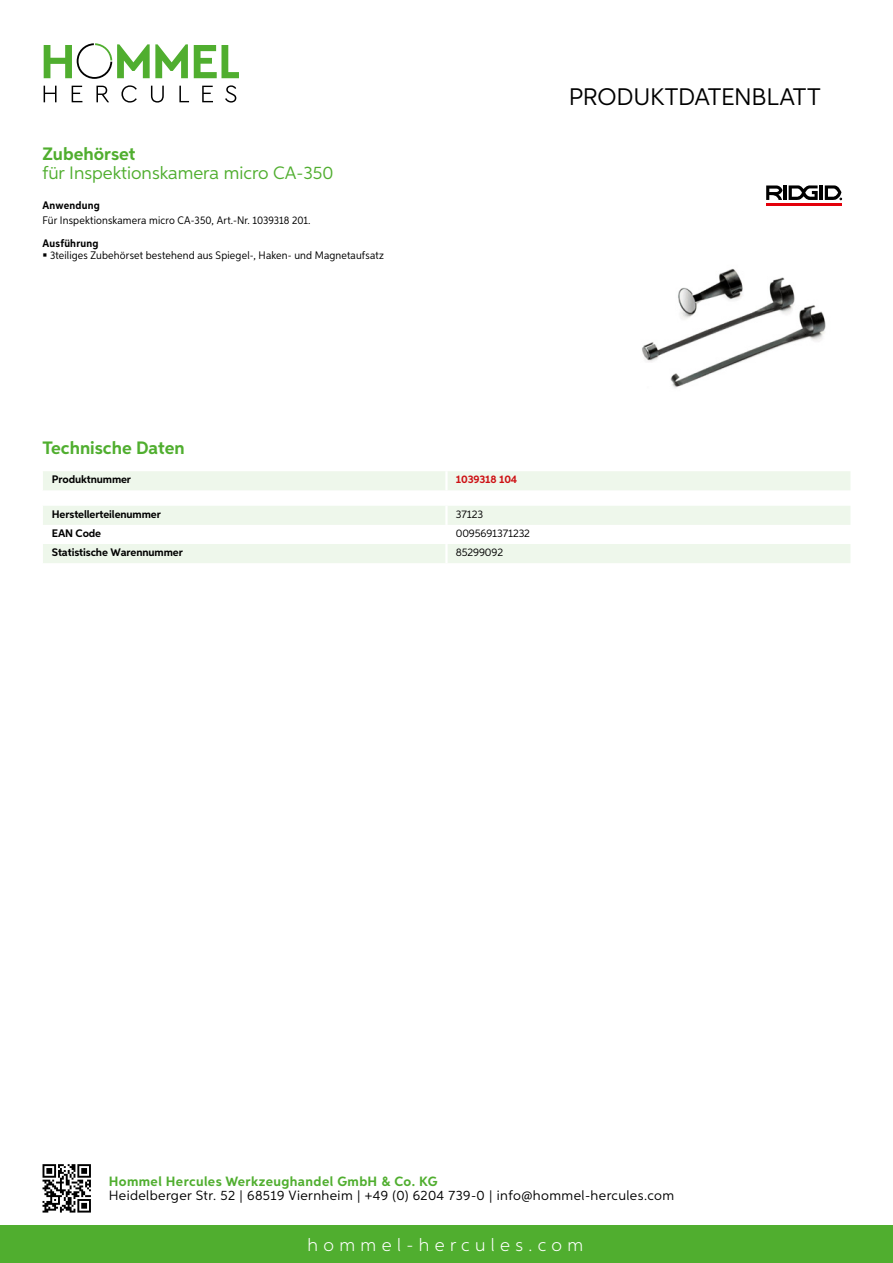
<style>
.page{position:relative;width:893px;height:1263px;background:#fff}
.page>*{position:absolute;margin:0;border:0;box-sizing:border-box;transform-origin:0 0}
.t1{font:24px "Aspira";letter-spacing:-.01em;color:#000}
.t2{font:18px "Aspira";color:#50ae2f}
.t3{font:700 18px "Aspira";color:#50ae2f}
.t4{font:300 18px "Aspira";letter-spacing:.3em;color:#fff}
.t5{font:13.5px "Aspira";letter-spacing:.03em;color:#000}
.t6{font:700 13.5px "Aspira";letter-spacing:.03em;color:#50ae2f}
.t7{font:10.95px "Aspira Nar";letter-spacing:.015em;color:#000}
.t8{font:700 10.95px "Aspira";letter-spacing:-.01em;color:#000}
.t9{font:10.95px "Aspira";letter-spacing:-.01em;color:#000}
.t10{font:700 10.95px "Aspira Nar";letter-spacing:.02em;color:#000}
.t11{font:700 10.95px "Aspira";letter-spacing:-.01em;color:#cd1013}
</style>
<div class="page">
<div style="left:0;top:1226px;width:893px;height:37px;background:#50ae2f"></div>
<svg style="left:43px;top:1164px;width:48px;height:48px"></svg>
<svg style="left:194px;top:45px;width:45px;height:33px"></svg>
<svg style="left:44px;top:43px;width:144px;height:36px"></svg>
<svg style="left:44px;top:86px;width:13px;height:16px"></svg>
<svg style="left:72px;top:86px;width:10px;height:16px"></svg>
<svg style="left:96px;top:86px;width:13px;height:16px"></svg>
<svg style="left:121px;top:85px;width:16px;height:18px"></svg>
<svg style="left:151px;top:86px;width:13px;height:17px"></svg>
<svg style="left:179px;top:86px;width:10px;height:16px"></svg>
<svg style="left:202px;top:86px;width:11px;height:16px"></svg>
<svg style="left:225px;top:85px;width:11px;height:18px"></svg>
<div style="left:43px;top:471px;width:807px;height:19px;background:#eef7eb"></div>
<hr style="left:445px;top:471px;width:3px;height:19px;background:#fff">
<svg style="left:43px;top:506px;width:807px;height:57px"></svg>
<hr style="left:445px;top:544px;width:3px;height:19px;background:#fff">
<img style="left:642px;top:268px;width:184px;height:120px">
<svg style="left:766px;top:185px;width:16px;height:15px"></svg>
<hr style="left:783px;top:185px;width:4px;height:15px;background:#000">
<svg style="left:789px;top:185px;width:29px;height:15px"></svg>
<hr style="left:820px;top:185px;width:3px;height:15px;background:#000">
<svg style="left:825px;top:185px;width:17px;height:15px"></svg>
<hr style="left:766px;top:203px;width:75px;height:3px;background:#e3000b">
<h2 class="t3" style="left:43px;top:142px;width:95px">Zubehörset</h2>
<h2 class="t2" style="left:43px;top:162px;width:292px">für Inspektionskamera micro CA-350</h2>
<p class="t10" style="left:43px;top:199px;width:59px">Anwendung</p>
<p class="t7" style="left:43px;top:214px;width:270px">Für Inspektionskamera micro CA-350, Art.-Nr. 1039318 201.</p>
<p class="t10" style="left:43px;top:236px;width:58px">Ausführung</p>
<p class="t7" style="left:50px;top:249px;width:335px">3teiliges Zubehörset bestehend aus Spiegel-, Haken- und Magnetaufsatz</p>
<h1 class="t1" style="left:569px;top:82px;width:253px">Produktdatenblatt</h1>
<h2 class="t3" style="left:43px;top:437px;width:144px">Technische Daten</h2>
<p class="t8" style="left:52px;top:473px;width:81px">Produktnummer</p>
<p class="t11" style="left:456px;top:473px;width:63px">1039318 104</p>
<p class="t8" style="left:52px;top:507px;width:111px">Herstellerteilenummer</p>
<p class="t9" style="left:456px;top:507px;width:29px">37123</p>
<p class="t8" style="left:52px;top:526px;width:51px">EAN Code</p>
<p class="t9" style="left:456px;top:526px;width:76px">0095691371232</p>
<p class="t8" style="left:52px;top:545px;width:132px">Statistische Warennummer</p>
<p class="t9" style="left:456px;top:545px;width:49px">85299092</p>
<p class="t6" style="left:109px;top:1172px;width:330px">Hommel Hercules Werkzeughandel GmbH &amp; Co. KG</p>
<p class="t5" style="left:109px;top:1187px;width:567px">Heidelberger Str. 52 | 68519 Viernheim | +49 (0) 6204 739-0 | info@hommel-hercules.com</p>
<h2 class="t4" style="left:307px;top:1234px;width:277px">hommel-hercules.com</h2>
</div>
